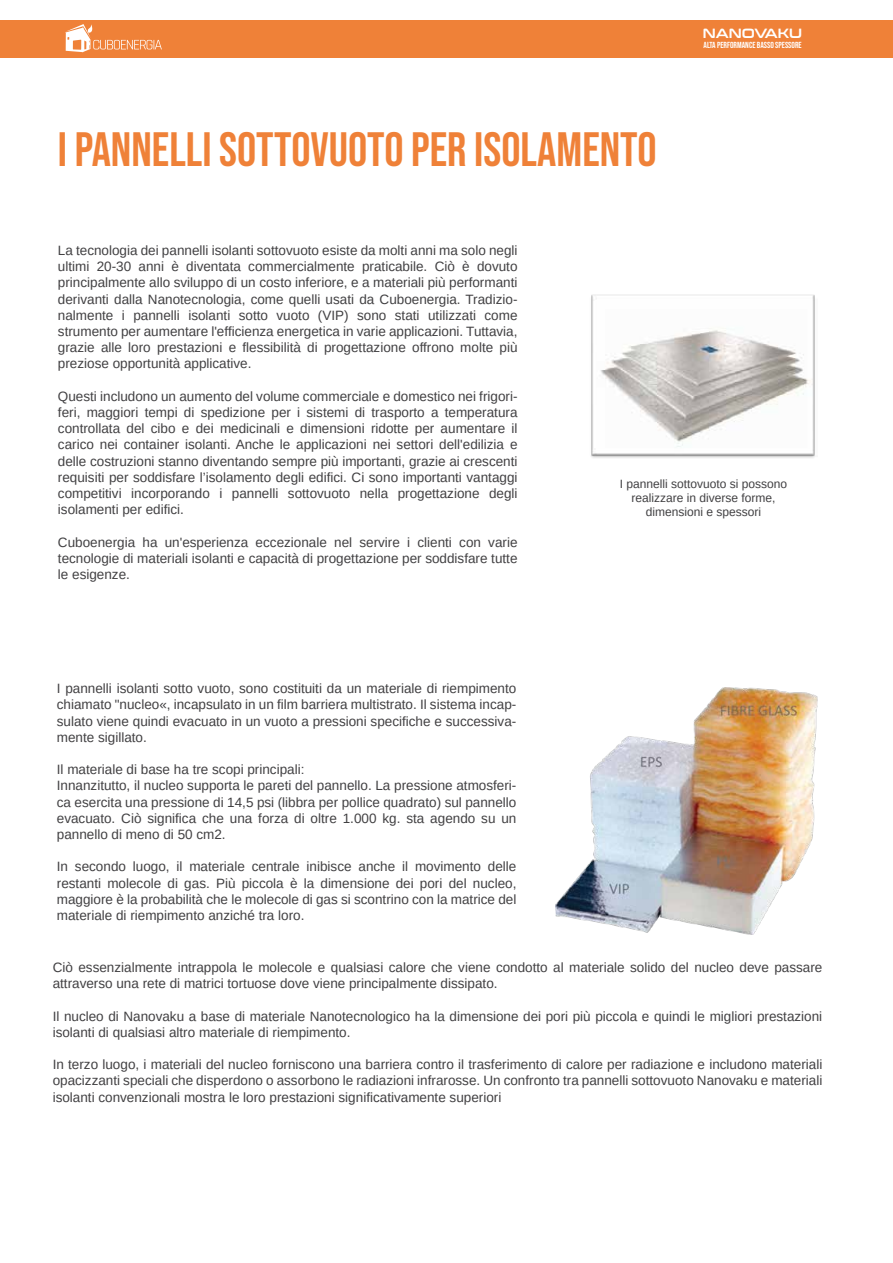
<style>
.page{position:relative;width:893px;height:1263px;background:#fff}
.page>*{position:absolute;margin:0;border:0;box-sizing:border-box;transform-origin:0 0}
.t1{font:48px "Bebas Neue";color:#ef8138}
.t2{font:13.5px/16.2px "Arimo";color:#414042;text-align:justify}
.t3{font:13.35px "Conthrax Sb";color:#fff}
.t4{font:12px/14.4px "Arimo";color:#414042;text-align:center}
.t5{font:8.7px "Bebas Neue";color:#fff}
</style>
<div class="page">
<img style="left:591px;top:294px;width:224px;height:164px">
<img style="left:556px;top:687px;width:262px;height:247px">
<div style="left:0;top:20px;width:893px;height:37px;background:#ef8138"></div>
<svg style="left:65px;top:24px;width:97px;height:28px"></svg>
<p class="t3" style="left:703px;top:23px;width:101px">NANOVAKU</p>
<h1 class="t1" style="left:58px;top:122px;width:600px">I PANNELLI SOTTOVUOTO PER ISOLAMENTO</h1>
<p class="t5" style="left:703px;top:40px;width:100px">ALTA PERFORMANCE BASSO SPESSORE</p>
<p class="t2" style="left:58px;top:242px;width:461px">La tecnologia dei pannelli isolanti sottovuoto esiste da molti anni ma solo negli ultimi 20-30 anni è diventata commercialmente praticabile. Ciò è dovuto principalmente allo sviluppo di un costo inferiore, e a materiali più performanti derivanti dalla Nanotecnologia, come quelli usati da Cuboenergia. Tradizio&shy;nalmente i pannelli isolanti sotto vuoto (VIP) sono stati utilizzati come strumento per aumentare l'efficienza energetica in varie applicazioni. Tuttavia, grazie alle loro prestazioni e flessibilità di progettazione offrono molte più preziose opportunità applicative.</p>
<p class="t2" style="left:58px;top:388px;width:461px">Questi includono un aumento del volume commerciale e domestico nei frigori&shy;feri, maggiori tempi di spedizione per i sistemi di trasporto a temperatura controllata del cibo e dei medicinali e dimensioni ridotte per aumentare il carico nei container isolanti. Anche le applicazioni nei settori dell'edilizia e delle costruzioni stanno diventando sempre più importanti, grazie ai crescenti requisiti per soddisfare l’isolamento degli edifici. Ci sono importanti vantaggi competitivi incorporando i pannelli sottovuoto nella progettazione degli isolamenti per edifici.</p>
<p class="t2" style="left:58px;top:534px;width:461px">Cuboenergia ha un'esperienza eccezionale nel servire i clienti con varie tecnologie di materiali isolanti e capacità di progettazione per soddisfare tutte le esigenze.</p>
<p class="t2" style="left:57px;top:681px;width:461px">I pannelli isolanti sotto vuoto, sono costituiti da un materiale di riempimento chiamato "nucleo«, incapsulato in un film barriera multistrato. Il sistema incap&shy;sulato viene quindi evacuato in un vuoto a pressioni specifiche e successiva&shy;mente sigillato.</p>
<p class="t2" style="left:57px;top:762px;width:461px;text-align:left">Il materiale di base ha tre scopi principali:<br>Innanzitutto, il nucleo supporta le pareti del pannello. La pressione atmosferi&shy;ca esercita una pressione di 14,5 psi (libbra per pollice quadrato) sul pannello evacuato. Ciò significa che una forza di oltre 1.000 kg. sta agendo su un pannello di meno di 50 cm2.</p>
<p class="t2" style="left:57px;top:859px;width:461px">In secondo luogo, il materiale centrale inibisce anche il movimento delle restanti molecole di gas. Più piccola è la dimensione dei pori del nucleo, maggiore è la probabilità che le molecole di gas si scontrino con la matrice del materiale di riempimento anziché tra loro.</p>
<p class="t4" style="left:620px;top:476px;width:169px">I pannelli sottovuoto si possono realizzare in diverse forme, dimensioni e spessori</p>
<p class="t2" style="left:53px;top:959px;width:771px">Ciò essenzialmente intrappola le molecole e qualsiasi calore che viene condotto al materiale solido del nucleo deve passare attraverso una rete di matrici tortuose dove viene principalmente dissipato.</p>
<p class="t2" style="left:53px;top:1008px;width:771px">Il nucleo di Nanovaku a base di materiale Nanotecnologico ha la dimensione dei pori più piccola e quindi le migliori prestazioni isolanti di qualsiasi altro materiale di riempimento.</p>
<p class="t2" style="left:53px;top:1056px;width:771px">In terzo luogo, i materiali del nucleo forniscono una barriera contro il trasferimento di calore per radiazione e includono materiali opacizzanti speciali che disperdono o assorbono le radiazioni infrarosse. Un confronto tra pannelli sottovuoto Nanovaku e materiali isolanti convenzionali mostra le loro prestazioni significativamente superiori</p>
</div>
